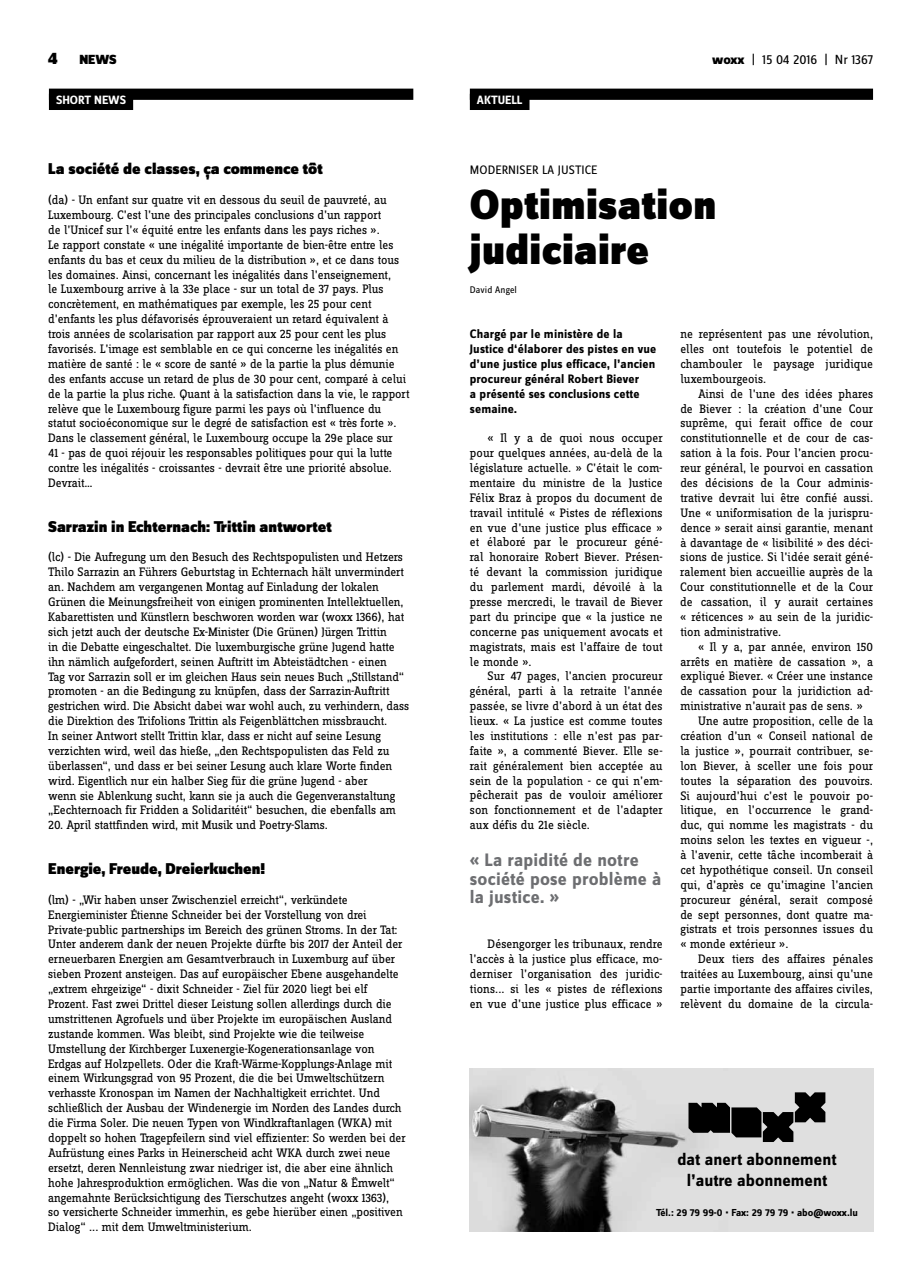
<style>
.page{position:relative;width:922px;height:1276px;background:#fff}
.page>*{position:absolute;margin:0;border:0;box-sizing:border-box;transform-origin:0 0}
.t1{font:900 43.75px/44.6px "Zine Sans Dis";letter-spacing:.01em;color:#000}
.t2{font:700 18.75px/18.8px "Zine Sans Dis";letter-spacing:.01em;color:#6d6e71}
.t3{font:700 17.5px/21px "Zine Sans Dis";color:#000;text-align:center}
.t4{font:900 16.25px "Zine Sans Dis";color:#000}
.t5{font:13.75px "Zine Sans Dis";letter-spacing:-.01em;color:#000}
.t6{font:900 13.75px "Zine Sans Dis";color:#000}
.t7{font:12.75px/14.9px "Zine Slab Dis";color:#000;text-align:justify}
.t8{font:700 12.75px/14.9px "Zine Sans Dis";letter-spacing:.01em;color:#000}
.t9{font:12.75px "Zine Sans Dis";letter-spacing:.01em;color:#000}
.t10{font:700 12.5px "Zine Sans Dis";color:#fff}
.t11{font:700 10.5px "Zine Sans Dis";color:#000}
.t12{font:10px "Zine Sans Dis";letter-spacing:.01em;color:#000}
.s1{font-size:17.5px}
.s2{font-weight:800}
</style>
<div class="page">
<div style="left:469px;top:89px;width:403px;height:11px;background:#000"></div>
<div style="left:469px;top:94px;width:60px;height:16px;background:#000"></div>
<div style="left:49px;top:89px;width:364px;height:11px;background:#000"></div>
<div style="left:49px;top:94px;width:84px;height:16px;background:#000"></div>
<img style="left:469px;top:1068px;width:403px;height:163px">
<svg style="left:688px;top:1092px;width:137px;height:50px;background:#656565"></svg>
<p class="t6" style="left:48px;top:53px;width:70px"><span class="s1">4</span> NEWS</p>
<p class="t5" style="left:712px;top:53px;width:162px"><span class="s2">woxx</span> | 15 04 2016 | NR 1367</p>
<p class="t10" style="left:56px;top:93px;width:71px">SHORT NEWS</p>
<p class="t10" style="left:477px;top:93px;width:47px">AKTUELL</p>
<p class="t4" style="left:48px;top:160px;width:276px">La société de classes, ça commence tôt</p>
<p class="t7" style="left:48px;top:193px;width:362px;text-align:left">(da) - Un enfant sur quatre vit en dessous du seuil de pauvreté, au Luxembourg. C’est l’une des principales conclusions d’un rapport<br>de l’Unicef sur l’« équité entre les enfants dans les pays riches ».<br>Le rapport constate « une inégalité importante de bien-être entre les enfants du bas et ceux du milieu de la distribution », et ce dans tous les domaines. Ainsi, concernant les inégalités dans l’enseignement,<br>le Luxembourg arrive à la 33e place - sur un total de 37 pays. Plus concrètement, en mathématiques par exemple, les 25 pour cent d’enfants les plus défavorisés éprouveraient un retard équivalent à trois années de scolarisation par rapport aux 25 pour cent les plus favorisés. L’image est semblable en ce qui concerne les inégalités en matière de santé : le « score de santé » de la partie la plus démunie des enfants accuse un retard de plus de 30 pour cent, comparé à celui de la partie la plus riche. Quant à la satisfaction dans la vie, le rapport relève que le Luxembourg figure parmi les pays où l’influence du statut socioéconomique sur le degré de satisfaction est « très forte ».<br>Dans le classement général, le Luxembourg occupe la 29e place sur<br>41 - pas de quoi réjouir les responsables politiques pour qui la lutte contre les inégalités - croissantes - devrait être une priorité absolue.<br>Devrait…</p>
<p class="t4" style="left:48px;top:518px;width:285px">Sarrazin in Echternach: Trittin antwortet</p>
<p class="t7" style="left:48px;top:550px;width:362px;text-align:left">(lc) - Die Aufregung um den Besuch des Rechtspopulisten und Hetzers Thilo Sarrazin an Führers Geburtstag in Echternach hält unvermindert an. Nachdem am vergangenen Montag auf Einladung der lokalen Grünen die Meinungsfreiheit von einigen prominenten Intellektuellen, Kabarettisten und Künstlern beschworen worden war (woxx 1366), hat sich jetzt auch der deutsche Ex-Minister (Die Grünen) Jürgen Trittin<br>in die Debatte eingeschaltet. Die luxemburgische grüne Jugend hatte ihn nämlich aufgefordert, seinen Auftritt im Abteistädtchen - einen<br>Tag vor Sarrazin soll er im gleichen Haus sein neues Buch „Stillstand“ promoten - an die Bedingung zu knüpfen, dass der Sarrazin-Auftritt gestrichen wird. Die Absicht dabei war wohl auch, zu verhindern, dass die Direktion des Trifolions Trittin als Feigenblättchen missbraucht.<br>In seiner Antwort stellt Trittin klar, dass er nicht auf seine Lesung verzichten wird, weil das hieße, „den Rechtspopulisten das Feld zu überlassen“, und dass er bei seiner Lesung auch klare Worte finden wird. Eigentlich nur ein halber Sieg für die grüne Jugend - aber<br>wenn sie Ablenkung sucht, kann sie ja auch die Gegenveranstaltung „Eechternoach fir Fridden a Solidaritéit“ besuchen, die ebenfalls am</p>
<p class="t7" style="left:48px;top:818px;width:281px">20. April stattfinden wird, mit Musik und Poetry-Slams.</p>
<p class="t4" style="left:48px;top:860px;width:218px">Energie, Freude, Dreierkuchen!</p>
<p class="t7" style="left:48px;top:893px;width:359px;text-align:left">(lm) - „Wir haben unser Zwischenziel erreicht“, verkündete Energieminister Étienne Schneider bei der Vorstellung von drei Private-public partnerships im Bereich des grünen Stroms. In der Tat:<br>Unter anderem dank der neuen Projekte dürfte bis 2017 der Anteil der erneuerbaren Energien am Gesamtverbrauch in Luxemburg auf über sieben Prozent ansteigen. Das auf europäischer Ebene ausgehandelte „extrem ehrgeizige“ - dixit Schneider - Ziel für 2020 liegt bei elf Prozent. Fast zwei Drittel dieser Leistung sollen allerdings durch die umstrittenen Agrofuels und über Projekte im europäischen Ausland zustande kommen. Was bleibt, sind Projekte wie die teilweise Umstellung der Kirchberger Luxenergie-Kogenerationsanlage von Erdgas auf Holzpellets. Oder die Kraft-Wärme-Kopplungs-Anlage mit einem Wirkungsgrad von 95 Prozent, die die bei Umweltschützern verhasste Kronospan im Namen der Nachhaltigkeit errichtet. Und schließlich der Ausbau der Windenergie im Norden des Landes durch die Firma Soler. Die neuen Typen von Windkraftanlagen (WKA) mit doppelt so hohen Tragepfeilern sind viel effizienter: So werden bei der Aufrüstung eines Parks in Heinerscheid acht WKA durch zwei neue ersetzt, deren Nennleistung zwar niedriger ist, die aber eine ähnlich hohe Jahresproduktion ermöglichen. Was die von „Natur &amp; Ëmwelt“ angemahnte Berücksichtigung des Tierschutzes angeht (woxx 1363),<br>so versicherte Schneider immerhin, es gebe hierüber einen „positiven Dialog“ ... mit dem Umweltministerium.</p>
<p class="t9" style="left:469px;top:163px;width:129px">MODERN ISER LA JUSTICE</p>
<h1 class="t1" style="left:469px;top:185px;width:248px">Optimisation judiciaire</h1>
<p class="t12" style="left:469px;top:285px;width:49px">DAVID ANGEL</p>
<p class="t8" style="left:469px;top:327px;width:188px">Chargé par le ministère de la<br>Justice d‘élaborer des pistes en vue d’une justice plus efficace, l’ancien procureur général Robert Biever<br>a présenté ses conclusions cette semaine.</p>
<p class="t7" style="left:470px;top:431px;width:194px;text-indent:18px">« Il y a de quoi nous occuper pour quelques années, au-delà de la législature actuelle. » C’était le com&shy;mentaire du ministre de la Justice Félix Braz à propos du document de travail intitulé « Pistes de réflexions en vue d’une justice plus efficace » et élaboré par le procureur géné&shy;ral honoraire Robert Biever. Présen&shy;té devant la commission juridique du parlement mardi, dévoilé à la presse mercredi, le travail de Biever part du principe que « la justice ne concerne pas uniquement avocats et magistrats, mais est l’affaire de tout le monde ».</p>
<p class="t7" style="left:470px;top:669px;width:194px;text-indent:18px">Sur 47 pages, l’ancien procureur général, parti à la retraite l’année passée, se livre d’abord à un état des lieux. « La justice est comme toutes les institutions : elle n’est pas par&shy;faite », a commenté Biever. Elle se&shy;rait généralement bien acceptée au sein de la population - ce qui n’em&shy;pêcherait pas de vouloir améliorer son fonctionnement et de l’adapter aux défis du 21e siècle.</p>
<h2 class="t2" style="left:469px;top:851px;width:193px">« La rapidité de notre société pose problème à la justice. »</h2>
<p class="t7" style="left:469px;top:937px;width:194px;text-indent:18px">Désengorger les tribunaux, rendre l’accès à la justice plus efficace, mo&shy;derniser l’organisation des juridic&shy;tions... si les « pistes de réflexions en vue d’une justice plus efficace »</p>
<p class="t7" style="left:680px;top:327px;width:194px">ne représentent pas une révolution, elles ont toutefois le potentiel de chambouler le paysage juridique luxembourgeois.</p>
<p class="t7" style="left:680px;top:387px;width:194px;text-indent:18px">Ainsi de l’une des idées phares de Biever : la création d’une Cour suprême, qui ferait office de cour constitutionnelle et de cour de cas&shy;sation à la fois. Pour l’ancien procu&shy;reur général, le pourvoi en cassation des décisions de la Cour adminis&shy;trative devrait lui être confié aussi.<br>Une « uniformisation de la jurispru&shy;dence » serait ainsi garantie, menant à davantage de « lisibilité » des déci&shy;sions de justice. Si l’idée serait géné&shy;ralement bien accueillie auprès de la Cour constitutionnelle et de la Cour de cassation, il y aurait certaines « réticences » au sein de la juridic&shy;tion administrative.</p>
<p class="t7" style="left:698px;top:640px;width:176px">« Il y a, par année, environ 150</p>
<p class="t7" style="left:680px;top:654px;width:194px">arrêts en matière de cassation », a</p>
<p class="t7" style="left:680px;top:669px;width:194px">expliqué Biever. « Créer une instance</p>
<p class="t7" style="left:680px;top:684px;width:194px">de cassation pour la juridiction ad-</p>
<p class="t7" style="left:680px;top:699px;width:184px">ministrative n’aurait pas de sens. »</p>
<p class="t7" style="left:698px;top:714px;width:176px">Une autre proposition, celle de la</p>
<p class="t7" style="left:680px;top:729px;width:194px">création d’un « Conseil national de</p>
<p class="t7" style="left:680px;top:744px;width:194px">la justice », pourrait contribuer, se-</p>
<p class="t7" style="left:680px;top:759px;width:194px">lon Biever, à sceller une fois pour</p>
<p class="t7" style="left:680px;top:774px;width:194px">toutes la séparation des pouvoirs.</p>
<p class="t7" style="left:680px;top:788px;width:194px">Si aujourd’hui c’est le pouvoir po-</p>
<p class="t7" style="left:680px;top:803px;width:194px">litique, en l’occurrence le grand-</p>
<p class="t7" style="left:680px;top:818px;width:194px">duc, qui nomme les magistrats - du</p>
<p class="t7" style="left:680px;top:833px;width:194px">moins selon les textes en vigueur -,</p>
<p class="t7" style="left:680px;top:848px;width:194px">à l’avenir, cette tâche incomberait à</p>
<p class="t7" style="left:680px;top:863px;width:194px">cet hypothétique conseil. Un conseil</p>
<p class="t7" style="left:680px;top:878px;width:194px">qui, d’après ce qu’imagine l’ancien</p>
<p class="t7" style="left:680px;top:893px;width:194px">procureur général, serait composé</p>
<p class="t7" style="left:680px;top:907px;width:194px">de sept personnes, dont quatre ma-</p>
<p class="t7" style="left:680px;top:922px;width:194px">gistrats et trois personnes issues du</p>
<p class="t7" style="left:680px;top:937px;width:110px">« monde extérieur ».</p>
<p class="t7" style="left:698px;top:952px;width:176px">Deux tiers des affaires pénales</p>
<p class="t7" style="left:680px;top:967px;width:194px">traitées au Luxembourg, ainsi qu’une</p>
<p class="t7" style="left:680px;top:982px;width:194px">partie importante des affaires civiles,</p>
<p class="t7" style="left:680px;top:997px;width:194px">relèvent du domaine de la circula-</p>
<h3 class="t3" style="left:677px;top:1149px;width:160px">dat anert abonnement l’autre abonnement</h3>
<p class="t11" style="left:656px;top:1206px;width:203px">Tél.: 29 79 99-0 • Fax: 29 79 79 • abo@woxx.lu</p>
</div>
